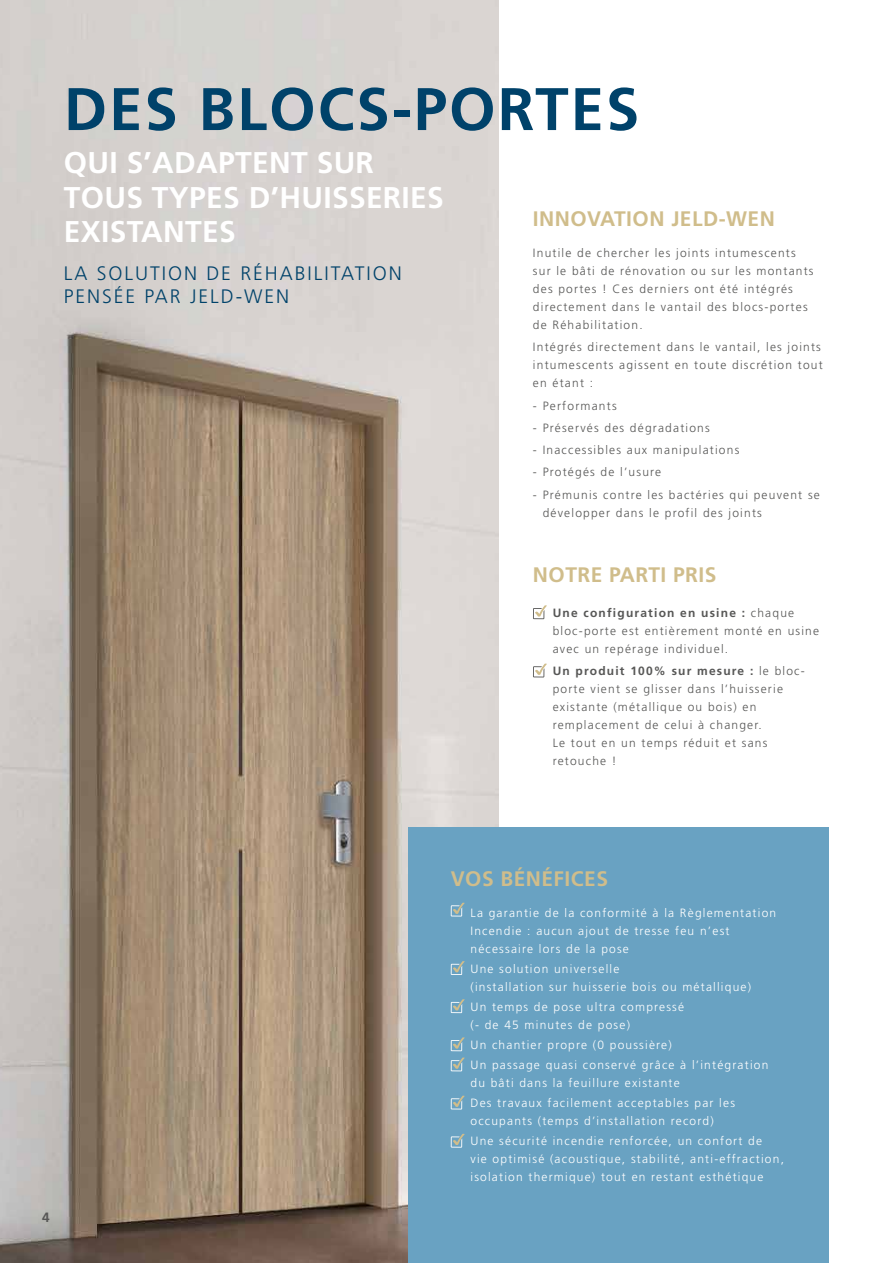
<style>
.page{position:relative;width:893px;height:1263px;background:#fff}
.page>*{position:absolute;margin:0;border:0;box-sizing:border-box;transform-origin:0 0}
.t1{font:700 60px "Frutiger LT Std";letter-spacing:.035em;color:#00426a}
.t2{font:700 30px/34.5px "Frutiger LT Std";letter-spacing:.01em;color:#fff}
.t3{font:700 21px "Frutiger LT Std";letter-spacing:.02em;color:#d0bd8b}
.t4{font:300 19.5px/22.5px "Frutiger LT Std";letter-spacing:.1em;color:#00426a}
.t5{font:700 13.5px "Frutiger LT Std";color:#575756}
.t6{font:300 12px/18px "Frutiger LT Std";letter-spacing:.1em;color:#575756}
.t7{font:300 12px/18px "Frutiger LT Std";letter-spacing:.1em;color:#fff}
.s1{font-weight:700}
</style>
<div class="page">
<img style="left:0;top:0;width:499px;height:1263px">
<svg style="left:533px;top:605px;width:14px;height:14px"></svg>
<svg style="left:533px;top:663px;width:14px;height:14px"></svg>
<div style="left:408px;top:827px;width:421px;height:436px;background:#69a2c2"></div>
<svg style="left:451px;top:903px;width:14px;height:13px"></svg>
<svg style="left:451px;top:961px;width:14px;height:14px"></svg>
<svg style="left:451px;top:999px;width:14px;height:14px"></svg>
<svg style="left:451px;top:1037px;width:14px;height:14px"></svg>
<svg style="left:451px;top:1057px;width:14px;height:14px"></svg>
<svg style="left:451px;top:1095px;width:14px;height:14px"></svg>
<svg style="left:451px;top:1134px;width:14px;height:14px"></svg>
<h1 class="t1" style="left:64px;top:74px;width:577px">DES BLOCS-PORTES</h1>
<h2 class="t2" style="left:64px;top:146px;width:382px">QUI S’ADAPTENT SUR<br>TOUS TYPES D’HUISSERIES<br>EXISTANTES</h2>
<h3 class="t4" style="left:64px;top:263px;width:339px">LA SOLUTION DE RÉHABILITATION<br>PENSÉE PAR JELD-WEN</h3>
<h3 class="t3" style="left:533px;top:207px;width:243px">INNOVATION JELD-WEN</h3>
<p class="t6" style="left:533px;top:244px;width:282px">Inutile de chercher les joints intumescents sur le bâti de rénovation ou sur les montants des portes ! Ces derniers ont été intégrés directement dans le vantail des blocs-portes de Réhabilitation.</p>
<p class="t6" style="left:533px;top:338px;width:291px">Intégrés directement dans le vantail, les joints intumescents agissent en toute discrétion tout en étant :</p>
<p class="t6" style="left:533px;top:397px;width:85px">- Performants</p>
<p class="t6" style="left:533px;top:419px;width:178px">- Préservés des dégradations</p>
<p class="t6" style="left:533px;top:441px;width:208px">- Inaccessibles aux manipulations</p>
<p class="t6" style="left:533px;top:463px;width:130px">- Protégés de l’usure</p>
<p class="t6" style="left:543px;top:486px;width:279px;text-indent:-10px">- Prémunis contre les bactéries qui peuvent se développer dans le profil des joints</p>
<h3 class="t3" style="left:533px;top:562px;width:185px">NOTRE PARTI PRIS</h3>
<p class="t6" style="left:553px;top:604px;width:268px"><span class="s1">Une configuration en usine :</span> chaque bloc-porte est entièrement monté en usine avec un repérage individuel.</p>
<p class="t6" style="left:553px;top:662px;width:254px"><span class="s1">Un produit 100% sur mesure :</span> le bloc&shy;porte vient se glisser dans l’huisserie existante (métallique ou bois) en remplacement de celui à changer.<br>Le tout en un temps réduit et sans retouche !</p>
<p class="t5" style="left:42px;top:1209px;width:9px">4</p>
<h3 class="t3" style="left:451px;top:866px;width:159px">VOS BÉNÉFICES</h3>
<p class="t7" style="left:470px;top:903px;width:307px">La garantie de la conformité à la Règlementation<br>Incendie : aucun ajout de tresse feu n’est nécessaire lors de la pose</p>
<p class="t7" style="left:470px;top:960px;width:282px">Une solution universelle<br>(installation sur huisserie bois ou métallique)</p>
<p class="t7" style="left:470px;top:998px;width:215px">Un temps de pose ultra compressé (- de 45 minutes de pose)</p>
<p class="t7" style="left:470px;top:1035px;width:299px;line-height:20.1px">Un chantier propre (0 poussière)<br>Un passage quasi conservé grâce à l’intégration</p>
<p class="t7" style="left:470px;top:1073px;width:266px;line-height:20.1px">du bâti dans la feuillure existante<br>Des travaux facilement acceptables par les</p>
<p class="t7" style="left:470px;top:1111px;width:293px;line-height:20.1px">occupants (temps d’installation record)<br>Une sécurité incendie renforcée, un confort de</p>
<p class="t7" style="left:470px;top:1150px;width:315px">vie optimisé (acoustique, stabilité, anti-effraction, isolation thermique) tout en restant esthétique</p>
</div>
